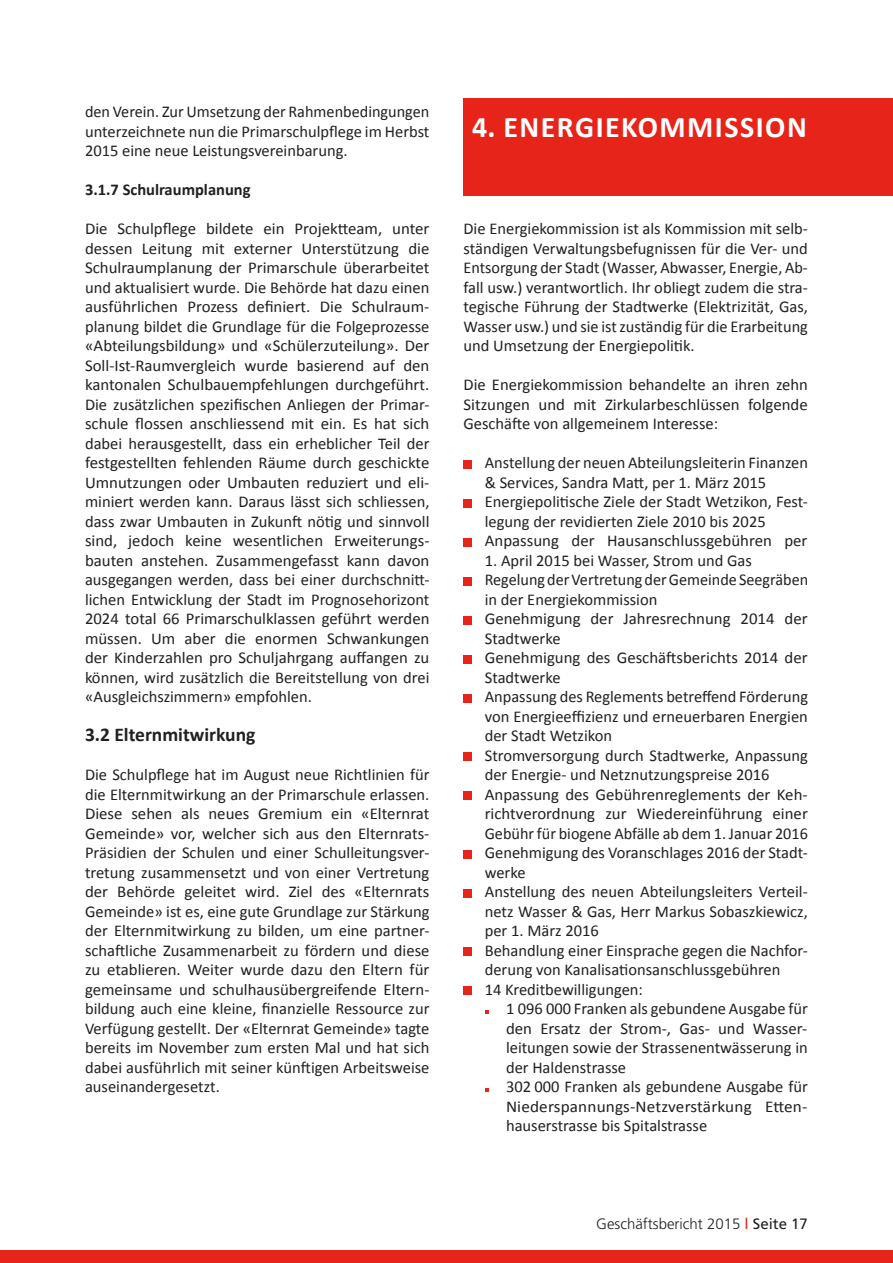
<style>
.page{position:relative;width:893px;height:1263px;background:#fff}
.page>*{position:absolute;margin:0;border:0;box-sizing:border-box;transform-origin:0 0}
.t1{font:700 30px "Calibri";letter-spacing:.05em;color:#fff}
.t2{font:700 19.5px "Calibri";color:#231f20}
.t3{font:16.5px/19.5px "Calibri";color:#231f20;text-align:justify}
.t4{font:700 16.5px "Calibri";color:#231f20}
.t5{font:300 15px "Frutiger LT Std";color:#231f20}
.s1{font-weight:400;color:#e72419}
.s2{font-weight:400}
</style>
<div class="page">
<div style="left:0;top:1250px;width:893px;height:13px;background:#e72419"></div>
<div style="left:463px;top:98px;width:430px;height:97px;background:#e72419"></div>
<div style="left:463px;top:460px;width:9px;height:8px;background:#e72419"></div>
<div style="left:463px;top:499px;width:9px;height:8px;background:#e72419"></div>
<div style="left:463px;top:538px;width:9px;height:8px;background:#e72419"></div>
<div style="left:463px;top:577px;width:9px;height:8px;background:#e72419"></div>
<div style="left:463px;top:616px;width:9px;height:8px;background:#e72419"></div>
<div style="left:463px;top:655px;width:9px;height:8px;background:#e72419"></div>
<div style="left:463px;top:694px;width:9px;height:8px;background:#e72419"></div>
<div style="left:463px;top:753px;width:9px;height:8px;background:#e72419"></div>
<div style="left:463px;top:792px;width:9px;height:8px;background:#e72419"></div>
<div style="left:463px;top:850px;width:9px;height:8px;background:#e72419"></div>
<div style="left:463px;top:889px;width:9px;height:8px;background:#e72419"></div>
<div style="left:463px;top:948px;width:9px;height:8px;background:#e72419"></div>
<div style="left:463px;top:987px;width:9px;height:8px;background:#e72419"></div>
<svg style="left:485px;top:1010px;width:4px;height:4px"></svg>
<svg style="left:485px;top:1088px;width:4px;height:4px"></svg>
<p class="t3" style="left:85px;top:102px;width:346px">den Verein. Zur Umsetzung der Rahmenbedingungen unterzeichnete nun die Primarschulpflege im Herbst 2015 eine neue Leistungsvereinbarung.</p>
<p class="t4" style="left:85px;top:179px;width:167px">3.1.7 Schulraumplanung</p>
<p class="t3" style="left:85px;top:219px;width:346px">Die Schulpflege bildete ein Projektteam, unter dessen Leitung mit externer Unterstützung die Schulraumplanung der Primarschule überarbeitet und aktualisiert wurde. Die Behörde hat dazu einen ausführlichen Prozess definiert. Die Schulraum&shy;planung bildet die Grundlage für die Folgeprozesse «Abteilungsbildung» und «Schülerzuteilung». Der Soll-Ist-Raumvergleich wurde basierend auf den kantonalen Schulbauempfehlungen durchgeführt.<br>Die zusätzlichen spezifischen Anliegen der Primar&shy;schule flossen anschliessend mit ein. Es hat sich dabei herausgestellt, dass ein erheblicher Teil der festgestellten fehlenden Räume durch geschickte Umnutzungen oder Umbauten reduziert und eli&shy;miniert werden kann. Daraus lässt sich schliessen, dass zwar Umbauten in Zukunft nötig und sinnvoll sind, jedoch keine wesentlichen Erweiterungs&shy;bauten anstehen. Zusammengefasst kann davon ausgegangen werden, dass bei einer durchschnitt&shy;lichen Entwicklung der Stadt im Prognosehorizont 2024 total 66 Primarschulklassen geführt werden müssen. Um aber die enormen Schwankungen der Kinderzahlen pro Schuljahrgang auffangen zu können, wird zusätzlich die Bereitstellung von drei «Ausgleichszimmern» empfohlen.</p>
<p class="t2" style="left:85px;top:722px;width:172px">3.2 Elternmitwirkung</p>
<p class="t3" style="left:85px;top:765px;width:346px">Die Schulpflege hat im August neue Richtlinien für die Elternmitwirkung an der Primarschule erlassen.<br>Diese sehen als neues Gremium ein «Elternrat Gemeinde» vor, welcher sich aus den Elternrats-Präsidien der Schulen und einer Schulleitungsver&shy;tretung zusammensetzt und von einer Vertretung der Behörde geleitet wird. Ziel des «Elternrats Gemeinde» ist es, eine gute Grundlage zur Stärkung der Elternmitwirkung zu bilden, um eine partner&shy;schaftliche Zusammenarbeit zu fördern und diese zu etablieren. Weiter wurde dazu den Eltern für gemeinsame und schulhausübergreifende Eltern&shy;bildung auch eine kleine, finanzielle Ressource zur Verfügung gestellt. Der «Elternrat Gemeinde» tagte bereits im November zum ersten Mal und hat sich dabei ausführlich mit seiner künftigen Arbeitsweise auseinandergesetzt.</p>
<h1 class="t1" style="left:472px;top:108px;width:336px">4. ENERGIEKOMMISSION</h1>
<p class="t3" style="left:463px;top:219px;width:346px">Die Energiekommission ist als Kommission mit selb&shy;ständigen Verwaltungsbefugnissen für die Ver- und Entsorgung der Stadt (Wasser, Abwasser, Energie, Ab&shy;fall usw.) verantwortlich. Ihr obliegt zudem die stra&shy;tegische Führung der Stadtwerke (Elektrizität, Gas, Wasser usw.) und sie ist zuständig für die Erarbeitung und Umsetzung der Energiepolitik.</p>
<p class="t3" style="left:463px;top:375px;width:346px">Die Energiekommission behandelte an ihren zehn Sitzungen und mit Zirkularbeschlüssen folgende Geschäfte von allgemeinem Interesse:</p>
<p class="t3" style="left:485px;top:453px;width:325px;text-align:left">Anstellung der neuen Abteilungsleiterin Finanzen &amp; Services, Sandra Matt, per 1. März 2015<br>Energiepolitische Ziele der Stadt Wetzikon, Fest&shy;legung der revidierten Ziele 2010 bis 2025<br>Anpassung der Hausanschlussgebühren per</p>
<p class="t3" style="left:485px;top:551px;width:325px;text-align:left">1. April 2015 bei Wasser, Strom und Gas Regelung der Vertretung der Gemeinde Seegräben in der Energiekommission<br>Genehmigung der Jahresrechnung 2014 der Stadtwerke<br>Genehmigung des Geschäftsberichts 2014 der Stadtwerke<br>Anpassung des Reglements betreffend Förderung von Energieeffizienz und erneuerbaren Energien der Stadt Wetzikon<br>Stromversorgung durch Stadtwerke, Anpassung der Energie- und Netznutzungspreise 2016<br>Anpassung des Gebührenreglements der Keh&shy;richtverordnung zur Wiedereinführung einer Gebühr für biogene Abfälle ab dem 1. Januar 2016<br>Genehmigung des Voranschlages 2016 der Stadt&shy;werke<br>Anstellung des neuen Abteilungsleiters Verteil&shy;netz Wasser &amp; Gas, Herr Markus Sobaszkiewicz, per 1. März 2016<br>Behandlung einer Einsprache gegen die Nachfor&shy;derung von Kanalisationsanschlussgebühren<br>14 Kreditbewilligungen:</p>
<p class="t3" style="left:506px;top:999px;width:303px;text-align:left">1 096 000 Franken als gebundene Ausgabe für den Ersatz der Strom-, Gas- und Wasser&shy;leitungen sowie der Strassenentwässerung in der Haldenstrasse<br>302 000 Franken als gebundene Ausgabe für Niederspannungs-Netzverstärkung Etten&shy;hauserstrasse bis Spitalstrasse</p>
<p class="t5" style="left:596px;top:1215px;width:213px">Geschäftsbericht 2015 <span class="s1">l</span> <span class="s2">Seite 17</span></p>
</div>
